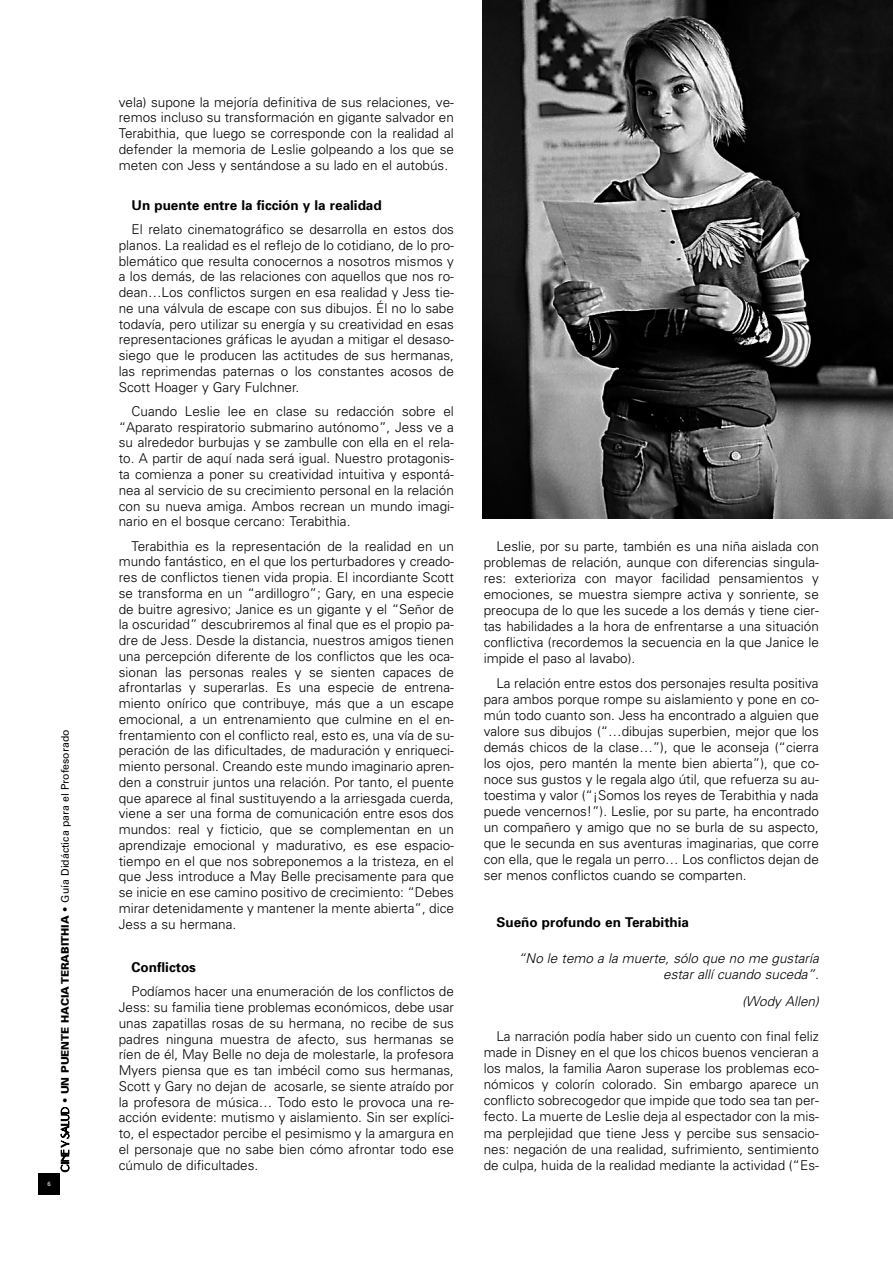
<style>
.page{position:relative;width:893px;height:1263px;background:#fff}
.page>*{position:absolute;margin:0;border:0;box-sizing:border-box;transform-origin:0 0}
.t1{font:300 13.5px/15.8px "Univers";color:#000;text-align:justify}
.t2{font:italic 300 13.5px/16px "Univers";color:#000;text-align:right}
.t3{font:700 13.5px "Univers";color:#000}
.t4{font:10.5px "Univers";color:#000}
.t5{font:6px "Frutiger";color:#fff}
.s1{font-family:"Parisian"}
.s2{font-weight:900}
</style>
<div class="page">
<div style="left:38px;top:1174px;width:22px;height:21px;background:#000"></div>
<img style="left:482px;top:0;width:410px;height:519px">
<p class="t5" style="left:47px;top:1181px;width:5px">6</p>
<p class="t4" style="left:61px;top:1172px;width:444px;rotate:-90deg"><span class="s1">CINE Y SALUD</span> <span class="s2">• UN PUENTE HACIA TERABITHIA •</span> Guía Didáctica para el Profesorado</p>
<p class="t1" style="left:119px;top:95px;width:337px">vela) supone la mejoría definitiva de sus relaciones, ve&shy;remos incluso su transformación en gigante salvador en Terabithia, que luego se corresponde con la realidad al defender la memoria de Leslie golpeando a los que se meten con Jess y sentándose a su lado en el autobús.</p>
<p class="t3" style="left:132px;top:200px;width:252px">Un puente entre la ficción y la realidad</p>
<p class="t1" style="left:119px;top:223px;width:337px;text-indent:13px">El relato cinematográfico se desarrolla en estos dos planos. La realidad es el reflejo de lo cotidiano, de lo pro&shy;blemático que resulta conocernos a nosotros mismos y a los demás, de las relaciones con aquellos que nos ro&shy;dean…Los conflictos surgen en esa realidad y Jess tie&shy;ne una válvula de escape con sus dibujos. Él no lo sabe todavía, pero utilizar su energía y su creatividad en esas representaciones gráficas le ayudan a mitigar el desaso&shy;siego que le producen las actitudes de sus hermanas, las reprimendas paternas o los constantes acosos de Scott Hoager y Gary Fulchner.</p>
<p class="t1" style="left:119px;top:404px;width:337px;text-indent:13px">Cuando Leslie lee en clase su redacción sobre el “Aparato respiratorio submarino autónomo”, Jess ve a su alrededor burbujas y se zambulle con ella en el rela&shy;to. A partir de aquí nada será igual. Nuestro protagonis&shy;ta comienza a poner su creatividad intuitiva y espontá&shy;nea al servicio de su crecimiento personal en la relación con su nueva amiga. Ambos recrean un mundo imagi&shy;nario en el bosque cercano: Terabithia.</p>
<p class="t1" style="left:119px;top:539px;width:337px;text-indent:13px">Terabithia es la representación de la realidad en un mundo fantástico, en el que los perturbadores y creado&shy;res de conflictos tienen vida propia. El incordiante Scott se transforma en un “ardillogro”; Gary, en una especie de buitre agresivo; Janice es un gigante y el “Señor de la oscuridad” descubriremos al final que es el propio pa&shy;dre de Jess. Desde la distancia, nuestros amigos tienen una percepción diferente de los conflictos que les oca&shy;sionan las personas reales y se sienten capaces de afrontarlas y superarlas. Es una especie de entrena&shy;miento onírico que contribuye, más que a un escape emocional, a un entrenamiento que culmine en el en&shy;frentamiento con el conflicto real, esto es, una vía de su&shy;peración de las dificultades, de maduración y enriqueci&shy;miento personal. Creando este mundo imaginario apren&shy;den a construir juntos una relación. Por tanto, el puente que aparece al final sustituyendo a la arriesgada cuerda, viene a ser una forma de comunicación entre esos dos mundos: real y ficticio, que se complementan en un aprendizaje emocional y madurativo, es ese espacio&shy;tiempo en el que nos sobreponemos a la tristeza, en el que Jess introduce a May Belle precisamente para que se inicie en ese camino positivo de crecimiento: “Debes mirar detenidamente y mantener la mente abierta”, dice Jess a su hermana.</p>
<p class="t3" style="left:132px;top:962px;width:66px">Conflictos</p>
<p class="t1" style="left:119px;top:985px;width:337px;text-indent:13px">Podíamos hacer una enumeración de los conflictos de Jess: su familia tiene problemas económicos, debe usar unas zapatillas rosas de su hermana, no recibe de sus padres ninguna muestra de afecto, sus hermanas se ríen de él, May Belle no deja de molestarle, la profesora Myers piensa que es tan imbécil como sus hermanas, Scott y Gary no dejan de acosarle, se siente atraído por la profesora de música… Todo esto le provoca una re&shy;acción evidente: mutismo y aislamiento. Sin ser explíci&shy;to, el espectador percibe el pesimismo y la amargura en el personaje que no sabe bien cómo afrontar todo ese cúmulo de dificultades.</p>
<p class="t1" style="left:484px;top:539px;width:337px;text-indent:13px">Leslie, por su parte, también es una niña aislada con problemas de relación, aunque con diferencias singula&shy;res: exterioriza con mayor facilidad pensamientos y emociones, se muestra siempre activa y sonriente, se preocupa de lo que les sucede a los demás y tiene cier&shy;tas habilidades a la hora de enfrentarse a una situación conflictiva (recordemos la secuencia en la que Janice le impide el paso al lavabo).</p>
<p class="t1" style="left:484px;top:676px;width:337px;text-indent:13px">La relación entre estos dos personajes resulta positiva para ambos porque rompe su aislamiento y pone en co&shy;mún todo cuanto son. Jess ha encontrado a alguien que valore sus dibujos (“…dibujas superbien, mejor que los demás chicos de la clase…”), que le aconseja (“cierra los ojos, pero mantén la mente bien abierta”), que co&shy;noce sus gustos y le regala algo útil, que refuerza su au&shy;toestima y valor (“¡Somos los reyes de Terabithia y nada puede vencernos!”). Leslie, por su parte, ha encontrado un compañero y amigo que no se burla de su aspecto, que le secunda en sus aventuras imaginarias, que corre con ella, que le regala un perro… Los conflictos dejan de ser menos conflictos cuando se comparten.</p>
<p class="t3" style="left:496px;top:917px;width:194px">Sueño profundo en Terabithia</p>
<p class="t2" style="left:518px;top:952px;width:305px">“No le temo a la muerte, sólo que no me gustaría estar allí cuando suceda”.</p>
<p class="t2" style="left:742px;top:995px;width:81px">(Wody Allen)</p>
<p class="t1" style="left:484px;top:1030px;width:337px;text-indent:13px">La narración podía haber sido un cuento con final feliz made in Disney en el que los chicos buenos vencieran a los malos, la familia Aaron superase los problemas eco&shy;nómicos y colorín colorado. Sin embargo aparece un conflicto sobrecogedor que impide que todo sea tan per&shy;fecto. La muerte de Leslie deja al espectador con la mis&shy;ma perplejidad que tiene Jess y percibe sus sensacio&shy;nes: negación de una realidad, sufrimiento, sentimiento de culpa, huida de la realidad mediante la actividad (“Es-</p>
</div>
